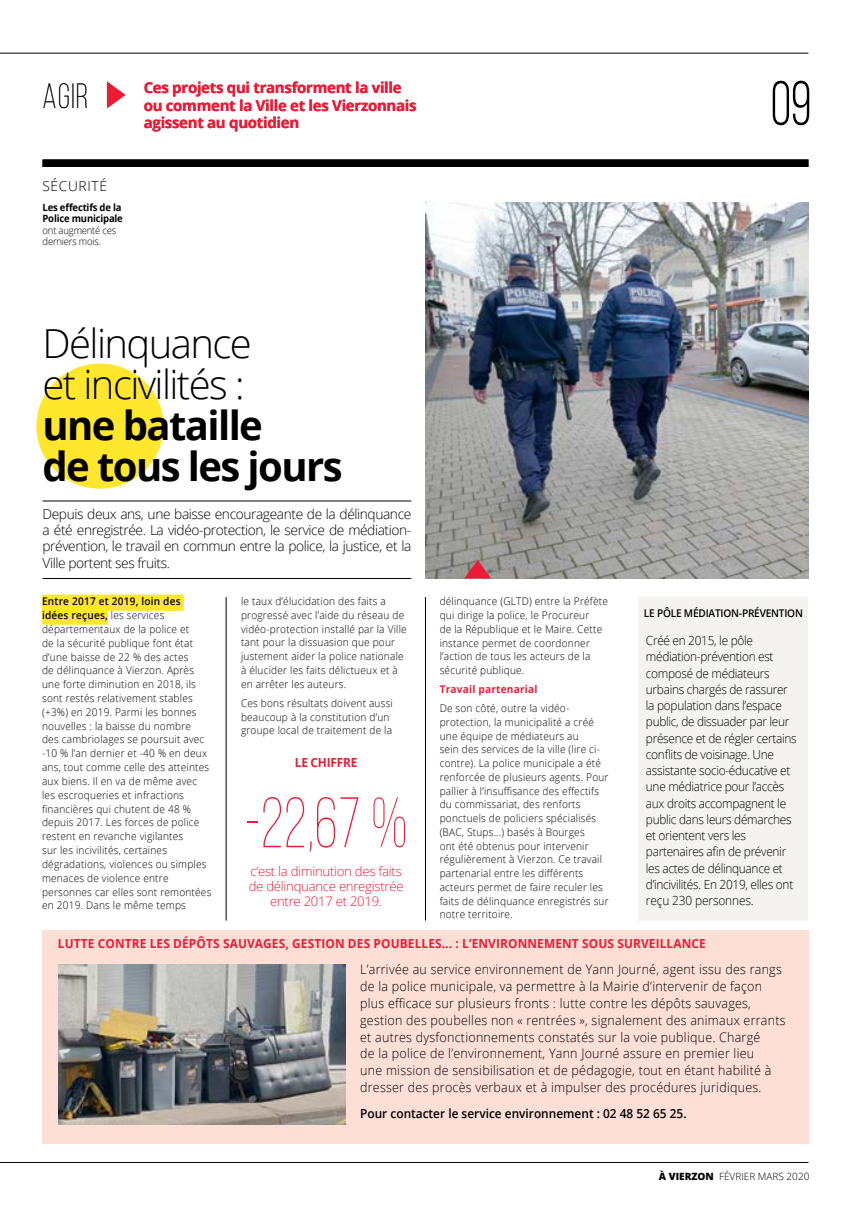
<style>
.page{position:relative;width:851px;height:1205px;background:#fff}
.page>*{position:absolute;margin:0;border:0;box-sizing:border-box;transform-origin:0 0}
.t1{font:300 71.25px "Bebas Neue";color:#ed1b35;scale:.85 1}
.t2{font:62.5px "Bebas Neue";color:#000;scale:.85 1}
.t3{font:300 40px/41.2px "Open Sans";letter-spacing:-.04em;color:#000}
.t4{font:700 40px/41.2px "Open Sans";letter-spacing:-.04em;color:#000}
.t5{font:300 35px "Bebas Neue";color:#000;scale:.9 1}
.t6{font:700 15px/17.5px "Open Sans";letter-spacing:-.02em;color:#ed1b35}
.t7{font:300 13.75px/16.2px "Open Sans";letter-spacing:-.03em;color:#000;text-align:justify}
.t8{font:300 13.75px "Open Sans";letter-spacing:.05em;color:#000}
.t9{font:300 13.12px/16.9px "Open Sans";letter-spacing:.02em;color:#000;scale:.95 1}
.t10{font:300 13.12px/15px "Open Sans";letter-spacing:-.02em;color:#ed1b35;text-align:center}
.t11{font:300 12.5px/16.2px "Open Sans";letter-spacing:-.025em;color:#000;scale:.95 1}
.t12{font:700 12.5px "Open Sans";letter-spacing:.01em;color:#ed1b35;scale:.95 1}
.t13{font:600 12.5px "Open Sans";color:#000;scale:.95 1}
.t14{font:700 12.5px "Open Sans";letter-spacing:-.02em;color:#ed1b35;scale:.95 1}
.t15{font:300 10.62px/13.8px "Open Sans";letter-spacing:.02em;color:#000;scale:.95 1}
.t16{font:600 10.62px "Open Sans";letter-spacing:-.02em;color:#000;scale:.95 1}
.t17{font:700 10.62px "Open Sans";letter-spacing:.02em;color:#ed1b35;scale:.95 1}
.t18{font:700 10px/11.2px "Open Sans";letter-spacing:-.02em;color:#000;scale:.95 1}
.t19{font:300 10px/11.2px "Open Sans";color:#000;scale:.95 1}
.t20{font:300 10px "Open Sans";color:#000}
.s1{font-weight:600}
.s2{font-weight:800}
</style>
<div class="page">
<div style="left:36px;top:363px;width:128px;height:126px;background:#ffe72d;border-radius:50%"></div>
<img style="left:425px;top:202px;width:383px;height:376px">
<svg style="left:464px;top:560px;width:27px;height:18px"></svg>
<svg style="left:107px;top:81px;width:18px;height:27px"></svg>
<div style="left:42px;top:594px;width:142px;height:17px;background:#ffe72d"></div>
<div style="left:42px;top:608px;width:66px;height:17px;background:#ffe72d"></div>
<hr style="left:226px;top:597px;width:1px;height:323px;background:#000">
<hr style="left:425px;top:597px;width:1px;height:323px;background:#000">
<hr style="left:43px;top:501px;width:368px;height:1px;background:#000">
<hr style="left:43px;top:578px;width:368px;height:1px;background:#000">
<div style="left:42px;top:930px;width:766px;height:213px;background:#fddfd5"></div>
<div style="left:638px;top:597px;width:170px;height:323px;background:#f5f3ef"></div>
<img style="left:59px;top:964px;width:286px;height:161px">
<hr style="left:0;top:1162px;width:808px;height:1px;background:#000">
<hr style="left:0;top:53px;width:808px;height:1px;background:#000">
<div style="left:43px;top:159px;width:765px;height:8px;background:#000"></div>
<h3 class="t5" style="left:43px;top:77px;width:52px">agir</h3>
<h3 class="t6" style="left:144px;top:78px;width:274px">Ces projets qui transforment la ville ou comment la Ville et les Vierzonnais agissent au quotidien</h3>
<p class="t8" style="left:42px;top:177px;width:66px">Sécurité</p>
<p class="t18" style="left:43px;top:202px;width:86px">Les effectifs de la<br>Police municipale</p>
<p class="t19" style="left:43px;top:224px;width:79px">ont augmenté ces derniers mois.</p>
<h3 class="t3" style="left:43px;top:321px;width:211px">Délinquance et incivilités :</h3>
<h3 class="t4" style="left:43px;top:404px;width:301px">une bataille<br>de tous les jours</h3>
<p class="t7" style="left:43px;top:505px;width:370px">Depuis deux ans, une baisse encourageante de la délinquance a été enregistrée. La vidéo-protection, le service de médiation&shy;prévention, le travail en commun entre la police, la justice, et la Ville portent ses fruits.</p>
<p class="t15" style="left:42px;top:594px;width:180px"><span class="s1">Entre 2017 et 2019, loin des<br>idées reçues,</span> les services départementaux de la police et<br>de la sécurité publique font état d’une baisse de 22 % des actes<br>de délinquance à Vierzon. Après une forte diminution en 2018, ils sont restés relativement stables (+3%) en 2019. Parmi les bonnes nouvelles : la baisse du nombre<br>des cambriolages se poursuit avec -10 % l’an dernier et -40 % en deux ans, tout comme celle des atteintes aux biens. I l en va de même avec les escroqueries et infractions financières qui chutent de 48 % depuis 2017. Les forces de police restent en revanche vigilantes<br>sur les incivilités, certaines dégradations, violences ou simples menaces de violence entre personnes car elles sont remontées en 2019. Dans le même temps</p>
<p class="t15" style="left:241px;top:594px;width:176px">le taux d’élucidation des faits a progressé avec l’aide du réseau de vidéo-protection installé par la Ville tant pour la dissuasion que pour justement aider la police nationale à élucider les faits délictueux et à en arrêter les auteurs.</p>
<p class="t15" style="left:241px;top:696px;width:161px">Ces bons résultats doivent aussi beaucoup à la constitution d’un groupe local de traitement de la</p>
<p class="t14" style="left:295px;top:754px;width:65px">le chi ffre</p>
<h1 class="t1" style="left:245px;top:785px;width:193px">-22,67 %</h1>
<p class="t10" style="left:249px;top:863px;width:156px">c’est la diminution des faits de délinquance enregistrée entre 2017 et 2019.</p>
<p class="t15" style="left:439px;top:594px;width:179px;text-indent:89px">) entre la Préfète qui dirige la police, le Procureur<br>de la République et le Maire. Cette instance permet de coordonner l’action de tous les acteurs de la sécurité publique.</p>
<p class="t17" style="left:439px;top:682px;width:104px">Travail partenarial</p>
<p class="t15" style="left:439px;top:701px;width:179px">De son côté, outre la vidéo&shy;protection, la municipalité a créé une équipe de médiateurs au<br>sein des services de la ville (lire ci&shy;contre). La police municipale a été renforcée de plusieurs agents. Pour pallier à l’insuffisance des effectifs du commissariat, des renforts ponctuels de policiers spécialisés (BAC, Stups...) basés à Bourges<br>ont été obtenus pour intervenir régulièrement à Vierzon. Ce travail partenarial entre les différents acteurs permet de faire reculer les faits de délinquance enregistrés sur notre territoire.</p>
<p class="t15" style="left:439px;top:594px;width:75px">délinquance (GLTD</p>
<h2 class="t2" style="left:770px;top:70px;width:49px">09</h2>
<p class="t16" style="left:644px;top:605px;width:71px">Le pôle médiati</p>
<p class="t16" style="left:723px;top:605px;width:27px">on-préventi</p>
<p class="t16" style="left:787px;top:605px;width:16px">on</p>
<p class="t11" style="left:645px;top:632px;width:160px">Créé en 2015, le pôle médiation-prévention est composé de médiateurs urbains chargés de rassurer la population dans l’espace public, de dissuader par leur présence et de régler certains conflits de voisinage. U ne assistante socio-éducative et une médiatrice pour l’accès aux droits accompagnent le public dans leurs démarches et orientent vers les partenaires afin de prévenir les actes de délinquance et d’incivilités. En 2019, elles ont reçu 230 personnes.</p>
<p class="t12" style="left:58px;top:935px;width:25px">lutte</p>
<p class="t12" style="left:98px;top:935px;width:10px">cont</p>
<p class="t12" style="left:132px;top:935px;width:187px">re les dépôts sauvages, gestion</p>
<p class="t12" style="left:348px;top:935px;width:9px">des</p>
<p class="t12" style="left:373px;top:935px;width:112px">poubelles... : L’envi</p>
<p class="t12" style="left:500px;top:935px;width:19px">ronnement</p>
<p class="t12" style="left:582px;top:935px;width:114px">sous survei llance</p>
<p class="t9" style="left:360px;top:960px;width:449px">L’arrivée au service environnement de Yann Journé, agent issu des rangs de la police municipale, va permettre à la Mairie d’intervenir de façon plus efficace sur plusieurs fronts : lutte contre les dépôts sauvages, gestion des poubelles non « rentrées », signalement des animaux errants et autres dysfonctionnements constatés sur la voie publique. Chargé<br>de la police de l’environnement, Yann Journé assure en premier lieu<br>une mission de sensibilisation et de pédagogie, tout en étant habilité à dresser des procès verbaux et à impulser des procédures juridiques.</p>
<p class="t13" style="left:360px;top:1105px;width:345px">Pour contacter le service environnement : 02 48 52 65 25.</p>
<p class="t20" style="left:658px;top:1170px;width:152px"><span class="s2">À VIERZON</span> février mars 2020</p>
</div>
